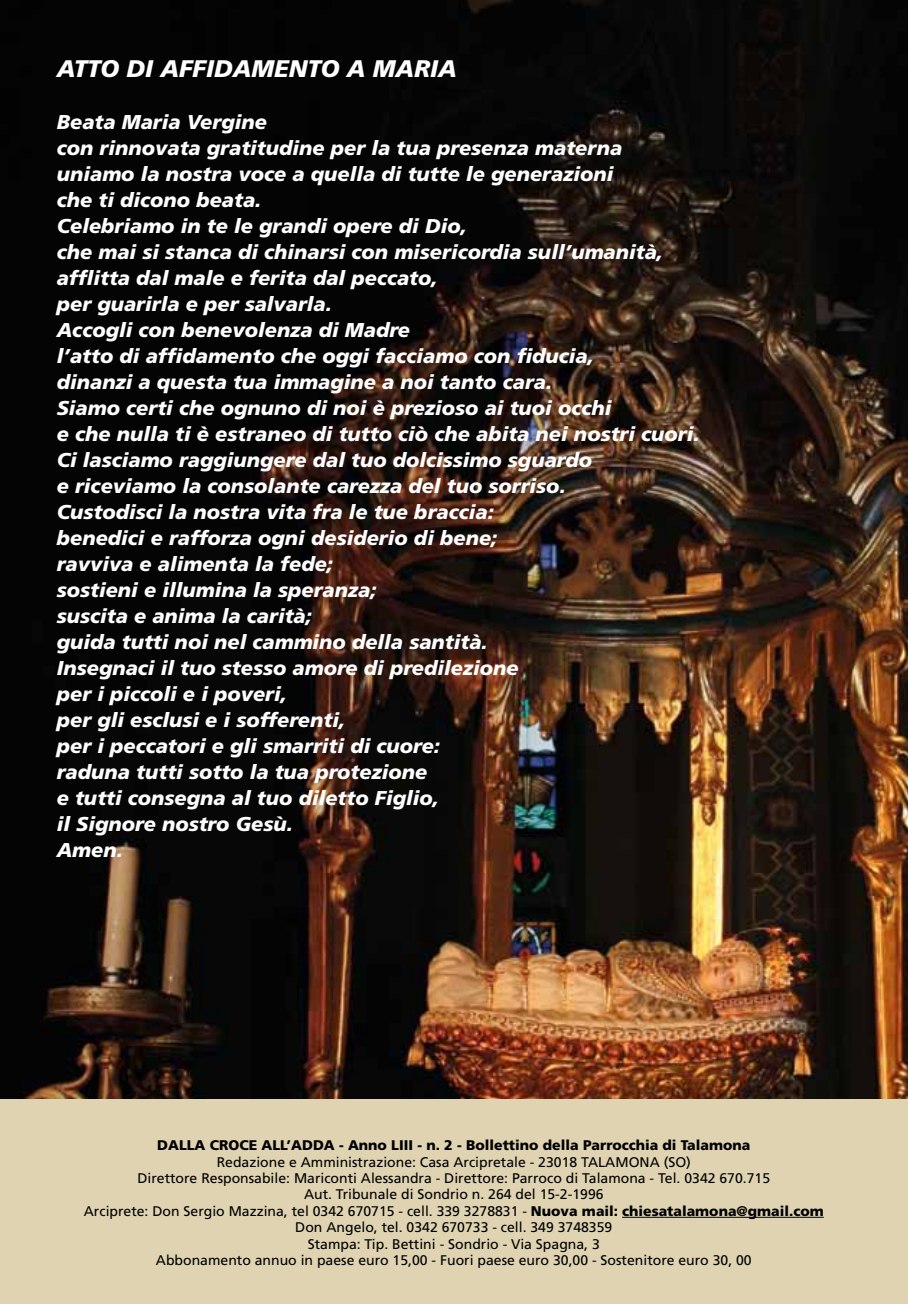
<style>
.page{position:relative;width:908px;height:1304px;background:#fff}
.page>*{position:absolute;margin:0;border:0;box-sizing:border-box;transform-origin:0 0}
.t1{font:italic 900 24px "Frutiger";color:#fff}
.t2{font:italic 900 20px/26px "Frutiger";color:#fff}
.t3{font:14px "Frutiger";color:#000}
.t4{font:900 14px "Frutiger";color:#000}
.s1{font-weight:900}
</style>
<div class="page">
<img style="left:0;top:0;width:907px;height:1100px">
<div style="left:0;top:1100px;width:907px;height:204px;background:#dfd3b2"></div>
<hr style="left:621px;top:1217px;width:202px;height:1px;background:#000">
<p class="t1" style="left:57px;top:55px;width:17px">ATTO</p>
<p class="t1" style="left:126px;top:55px;width:95px">DI AFFIDA</p>
<p class="t1" style="left:251px;top:55px;width:40px">MENTO</p>
<p class="t1" style="left:346px;top:55px;width:65px">A MARIA</p>
<p class="t2" style="left:57px;top:109px;width:644px">Beata Maria Vergine<br>con rinnovata gratitudine per la tua presenza materna uniamo la nostra voce a quella di tutte le generazioni<br>che ti dicono beata.<br>Celebriamo in te le grandi opere di Dio,<br>che mai si stanca di chinarsi con misericordia sull’umanità, afflitta dal male e ferita dal peccato,<br>per guarirla e per salvarla.<br>Accogli con benevolenza di Madre<br>l’atto di affidamento che oggi facciamo con fiducia,<br>dinanzi a questa tua immagine a noi tanto cara.<br>Siamo certi che ognuno di noi è prezioso ai tuoi occhi<br>e che nulla ti è estraneo di tutto ciò che abita nei nostri cuori.<br>Ci lasciamo raggiungere dal tuo dolcissimo sguardo<br>e riceviamo la consolante carezza del tuo sorriso.<br>Custodisci la nostra vita fra le tue braccia:<br>benedici e rafforza ogni desiderio di bene;<br>ravviva e alimenta la fede;<br>sostieni e illumina la speranza;<br>suscita e anima la carità;<br>guida tutti noi nel cammino della santità.<br>Insegnaci il tuo stesso amore di predilezione<br>per i piccoli e i poveri,<br>per gli esclusi e i sofferenti,<br>per i peccatori e gli smarriti di cuore:<br>raduna tutti sotto la tua protezione<br>e tutti consegna al tuo diletto Figlio,<br>il Signore nostro Gesù.<br>Amen.</p>
<p class="t4" style="left:157px;top:1137px;width:22px">Dalla</p>
<p class="t4" style="left:210px;top:1137px;width:20px">Croce</p>
<p class="t4" style="left:261px;top:1137px;width:53px">all’Adda</p>
<p class="t4" style="left:339px;top:1137px;width:412px">- Anno LIII - n. 2 - Bollettino della Parrocchia di Talamona</p>
<p class="t3" style="left:216px;top:1154px;width:375px">Redazione e Amministrazione: Casa Arcipretale - 23018 TALAMONA</p>
<p class="t3" style="left:663px;top:1154px;width:29px">(SO)</p>
<p class="t3" style="left:137px;top:1170px;width:634px">Direttore Responsabile: Mariconti Alessandra - Direttore: Parroco di Talamona - Tel. 0342 670.715</p>
<p class="t3" style="left:304px;top:1186px;width:301px">Aut. Tribunale di Sondrio n. 264 del 15-2-1996</p>
<p class="t3" style="left:84px;top:1203px;width:741px">Arciprete: Don Sergio M azzina, tel 0342 670715 - cell. 339 3278831 - <span class="s1">Nuova mail: chiesatalamona@gmail.com</span></p>
<p class="t3" style="left:295px;top:1219px;width:318px">Don Angelo, tel. 0342 670733 - cell. 349 3748359</p>
<p class="t3" style="left:307px;top:1236px;width:293px">Stampa: Tip. Bettini - Sondrio - Via Spagna, 3</p>
<p class="t3" style="left:156px;top:1252px;width:597px">Abbonamento annuo in paese euro 15,00 - Fuori paese euro 30,00 - Sostenitore euro 30, 00</p>
</div>
